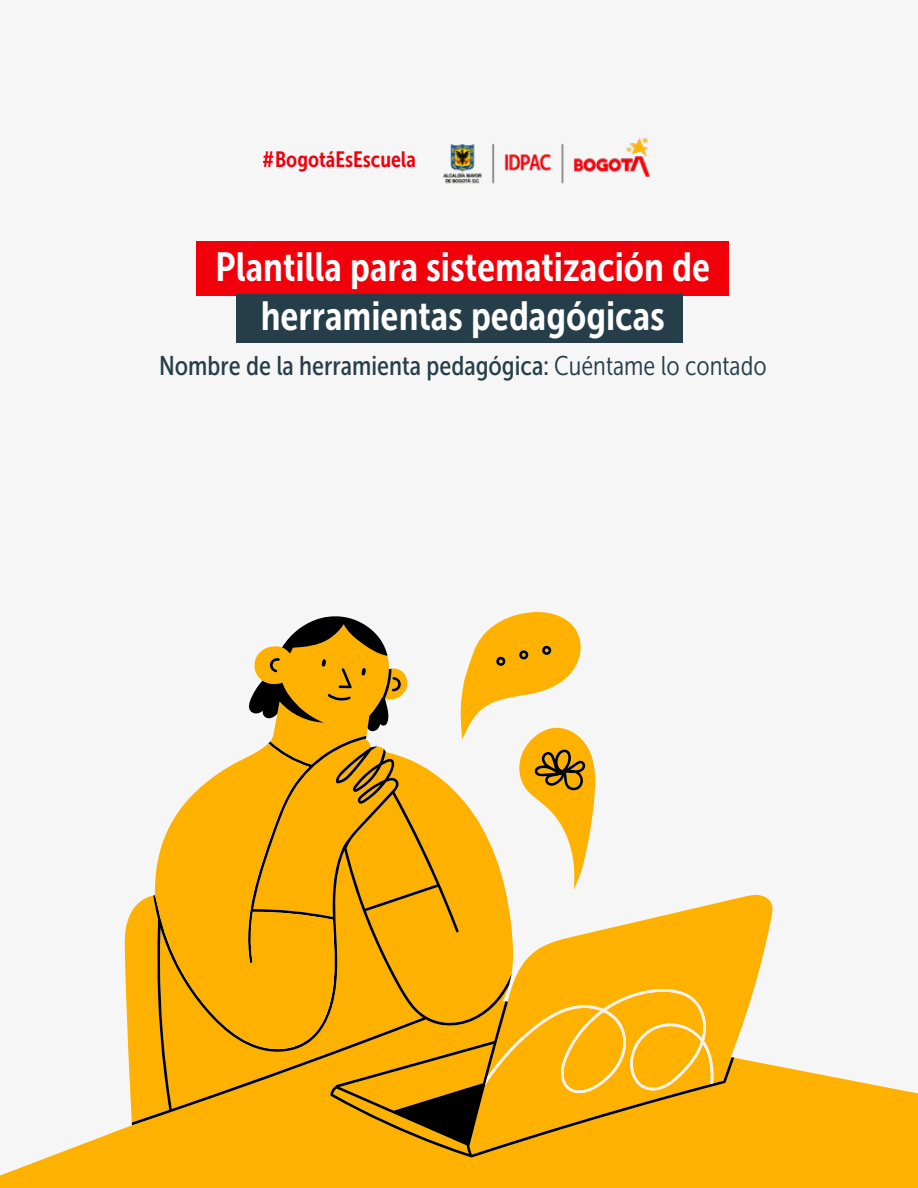
<style>
.page{position:relative;width:918px;height:1188px;background:#f6f6f6}
.page>*{position:absolute;margin:0;border:0;box-sizing:border-box;transform-origin:0 0}
.t1{font:40.5px/48.6px "Museo Sans Condensed 700";color:#fff;text-align:center}
.t2{font:27px "Museo Sans Condensed 500";color:#253e49}
.t3{font:22.05px "Museo Sans Condensed 700";color:#f1000b}
.s1{font-family:"Museo Sans Condensed 300"}
</style>
<div class="page">
<div style="left:196px;top:241px;width:532px;height:54px;background:#f1000b"></div>
<div style="left:236px;top:294px;width:446px;height:49px;background:#253e49"></div>
<img style="left:443px;top:137px;width:207px;height:47px">
<svg style="left:714px;top:895px;width:58px;height:90px;background:#fdbb24"></svg>
<svg style="left:0;top:985px;width:918px;height:203px;fill:#ffb100"></svg>
<div style="left:330px;top:1001px;width:404px;height:157px;background:#ffb100"></div>
<svg style="left:125px;top:911px;width:7px;height:212px"></svg>
<div style="left:132px;top:895px;width:116px;height:230px;background:#ffb100"></div>
<svg style="left:155px;top:756px;width:93px;height:293px;background:#f6b521"></svg>
<svg style="left:248px;top:612px;width:466px;height:543px"></svg>
<p class="t3" style="left:263px;top:147px;width:155px">#BogotáEsEscuela</p>
<p class="t1" style="left:216px;top:243px;width:496px">Plantilla para sistematización de herramientas pedagógicas</p>
<p class="t2" style="left:159px;top:351px;width:609px">Nombre de la herramienta pedagógica: <span class="s1">Cuéntame lo contado</span></p>
</div>
